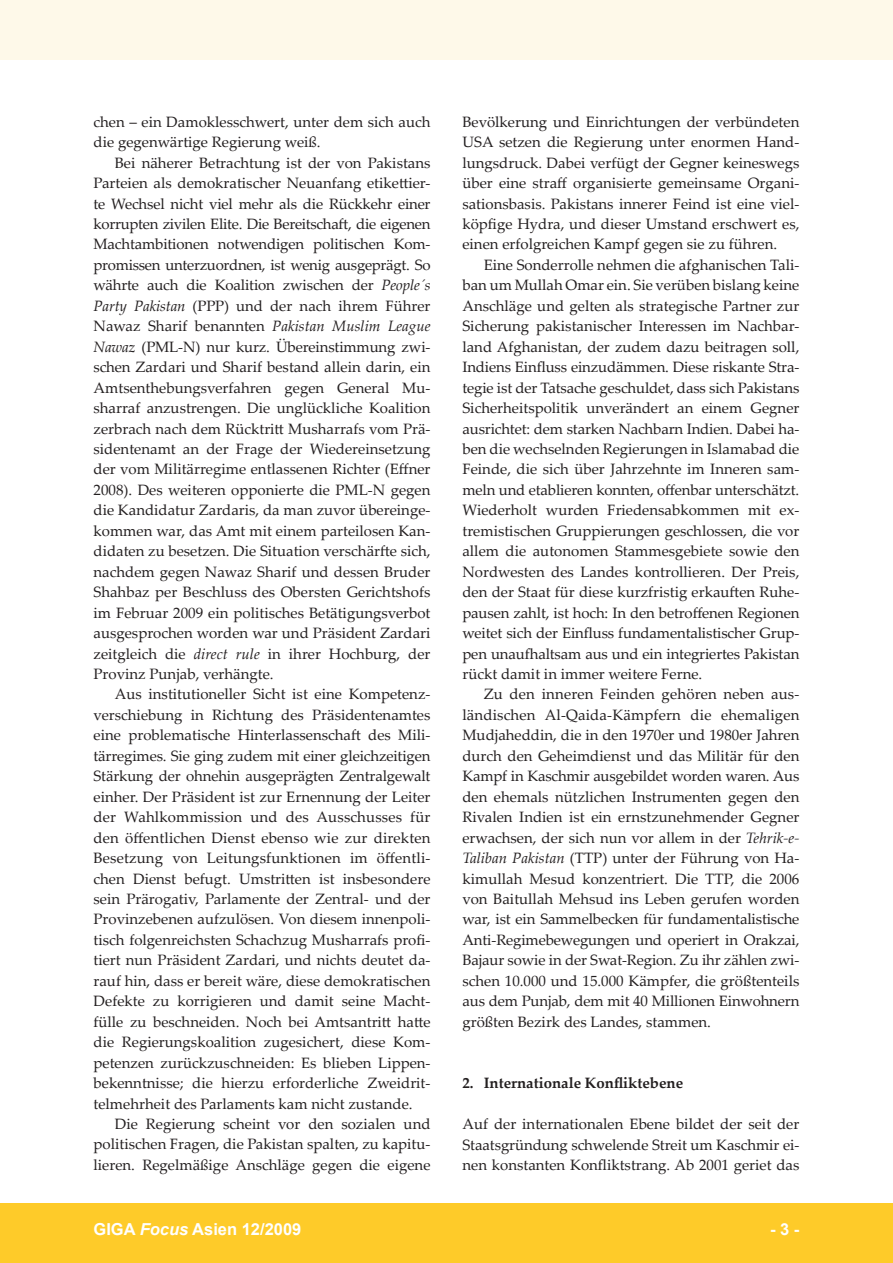
<style>
.page{position:relative;width:893px;height:1263px;background:#fff}
.page>*{position:absolute;margin:0;border:0;box-sizing:border-box;transform-origin:0 0}
.t1{font:700 16.5px "Arial";color:#fff}
.t2{font:15px/20.4px "Palatino Linotype";color:#231f20;text-align:justify}
.t3{font:700 15px "Palatino Linotype";color:#231f20}
.s1{font-style:italic}
</style>
<div class="page">
<div style="left:0;top:1203px;width:893px;height:60px;background:#fecb29"></div>
<div style="left:0;top:0;width:893px;height:60px;background:#fef9e9"></div>
<p class="t2" style="left:94px;top:111px;width:338px">chen – ein Damoklesschwert, unter dem sich auch die gegenwärtige Regierung weiß.</p>
<p class="t2" style="left:94px;top:152px;width:339px;text-indent:21px">Bei näherer Betrachtung ist der von Pakistans Parteien als demokratischer Neuanfang etikettier&shy;te Wechsel nicht viel mehr als die Rückkehr einer kor-rupten zivilen Elite. Die Bereitschaft, die ei-genen Macht-am-bitionen notwendigen politi-schen Kom&shy;pro-missen un-ter-zuordnen, ist wenig aus-ge-prägt. So währte auch die Ko-ali-tion zwi-schen der <span class="s1">People´s Party Pakistan</span> (PPP) und der nach ihrem Führer Nawaz Sharif be-nannten <span class="s1">Pakistan Muslim League Nawaz</span> (PML-N) nur kurz. Übereinstimmung zwi&shy;schen Zardari und Sharif bestand allein darin, ein Amtsenthebungsverfahren gegen Ge-ne-ral Mu&shy;sharraf anzustrengen. Die unglückliche Ko-alition zerbrach nach dem Rücktritt Musharrafs vom Prä&shy;sidentenamt an der Frage der Wie-dereinset-zung der vom Militärregime entlassenen Richter (Effner 2008). Des weiteren opponierte die PML-N gegen die Kandidatur Zardaris, da man zuvor übereinge&shy;kommen war, das Amt mit einem parteilosen Kan&shy;didaten zu besetzen. Die Situation verschärfte sich, nachdem gegen Nawaz Sharif und dessen Bru-der Shahbaz per Beschluss des Obersten Ge-richtshofs im Februar 2009 ein politisches Be-tä-tigungsverbot ausgesprochen worden war und Prä-sident Zardari zeitgleich die <span class="s1">direct rule</span> in ihrer Hoch-burg, der Provinz Punjab, verhängte.</p>
<p class="t2" style="left:94px;top:684px;width:338px;text-indent:21px">Aus institutioneller Sicht ist eine Kom-pe-tenz&shy;ver-schiebung in Richtung des Präsidenten-amtes ei-ne problematische Hinterlassenschaft des Mi-li&shy;tärregimes. Sie ging zudem mit einer gleichzei-ti-gen Stärkung der ohnehin ausgeprägten Zentralge-walt einher. Der Präsident ist zur Ernennung der Leiter der Wahlkommission und des Ausschusses für den öffentlichen Dienst ebenso wie zur direkten Be-setzung von Leitungsfunktionen im öffentli&shy;chen Dienst befugt. Umstritten ist insbesondere sein Prä-rogativ, Parlamente der Zentral- und der Pro-vinzebenen aufzulösen. Von diesem innenpo-li&shy;tisch folgenreichsten Schachzug Musharrafs profi&shy;tiert nun Präsident Zardari, und nichts deutet da&shy;rauf hin, dass er bereit wäre, diese demokrati-schen Defekte zu korrigieren und damit seine Macht&shy;fülle zu beschneiden. Noch bei Amtsantritt hatte die Regierungskoalition zugesichert, diese Kom&shy;petenzen zurückzuschneiden: Es blieben Lippen&shy;be-kenntnisse; die hierzu erforderliche Zwei-drit&shy;telmehrheit des Parlaments kam nicht zu-stande.</p>
<p class="t2" style="left:94px;top:1113px;width:338px;text-indent:21px">Die Regierung scheint vor den sozialen und po-li-tischen Fragen, die Pakistan spalten, zu kapitu&shy;lieren. Re-gel-mäßige An-schläge gegen die eigene</p>
<p class="t2" style="left:462px;top:111px;width:338px">Be-völ-kerung und Ein-richtungen der verbündeten USA setzen die Re-gierung unter enormen Hand&shy;lungsdruck. Dabei verfügt der Gegner keineswegs über eine straff organisierte gemeinsame Or-ga-ni&shy;sa-tionsbasis. Pakistans innerer Feind ist eine viel&shy;köpfige Hydra, und dieser Umstand erschwert es, einen er-folgreichen Kampf gegen sie zu führen.</p>
<p class="t2" style="left:462px;top:254px;width:339px;text-indent:21px">Eine Sonderrolle nehmen die afghanischen Ta-li&shy;ban um Mullah Omar ein. Sie verüben bislang kei-ne An-schläge und gel-ten als stra-tegische Part-ner zur Si-cherung pakistanischer Interessen im Nach-bar&shy;land Afghanistan, der zudem dazu bei-tragen soll, Indiens Ein-fluss einzudämmen. Die-se riskante Stra&shy;tegie ist der Tatsache geschuldet, dass sich Pa-kis-tans Sicherheitspolitik unverändert an einem Gegner aus-richtet: dem starken Nach-barn Indien. Dabei ha&shy;ben die wechselnden Re-gierungen in Islamabad die Fein-de, die sich über Jahr-zehnte im Inneren sam&shy;meln und etablieren konnten, offenbar unterschätzt.<br>Wie-derholt wurden Frie-densabkommen mit ex&shy;tremistischen Gruppierungen geschlossen, die vor allem die au-tonomen Stam-mesgebiete sowie den Nordwesten des Landes kontrollieren. Der Preis, den der Staat für diese kurzfristig erkauften Ru-he&shy;pausen zahlt, ist hoch: In den betroffenen Re-gio-nen weitet sich der Einfluss fundamentalis-tischer Grup&shy;pen unaufhaltsam aus und ein integrier-tes Pakistan rückt damit in immer weitere Ferne.</p>
<p class="t2" style="left:462px;top:684px;width:338px;text-indent:21px">Zu den inneren Feinden gehören neben aus&shy;ländischen Al-Qaida-Kämpfern die ehemaligen Mudjaheddin, die in den 1970er und 1980er Jahren durch den Ge-heimdienst und das Militär für den Kampf in Kaschmir aus-gebildet worden waren. Aus den ehemals nützlichen In-strumenten gegen den Ri-valen In-dien ist ein ernst-zunehmender Geg-ner er-wachsen, der sich nun vor allem in der <span class="s1">Tehrik-e-Taliban Pakistan</span> (TTP) unter der Führung von Ha&shy;kimullah Mesud konzentriert. Die TTP, die 2006 von Baitullah Mehsud ins Leben gerufen worden war, ist ein Sammelbecken für fundamentalisti-sche Anti-Regimebewegungen und operiert in Orakzai, Bajaur sowie in der Swat-Region. Zu ihr zählen zwi&shy;schen 10.000 und 15.000 Kämpfer, die größtenteils aus dem Punjab, dem mit 40 Millionen Ein-woh-nern größten Bezirk des Landes, stammen.</p>
<p class="t3" style="left:462px;top:1072px;width:222px">2. Internationale Konfliktebene</p>
<p class="t2" style="left:462px;top:1113px;width:338px">Auf der internationalen Ebene bildet der seit der Staatsgründung schwelende Streit um Kaschmir ei&shy;nen konstanten Konfliktstrang. Ab 2001 geriet das</p>
<p class="t1" style="left:94px;top:1218px;width:209px">GIGA <span class="s1">Focus</span> Asien 12/2009</p>
<p class="t1" style="left:770px;top:1218px;width:31px">- -</p>
</div>
